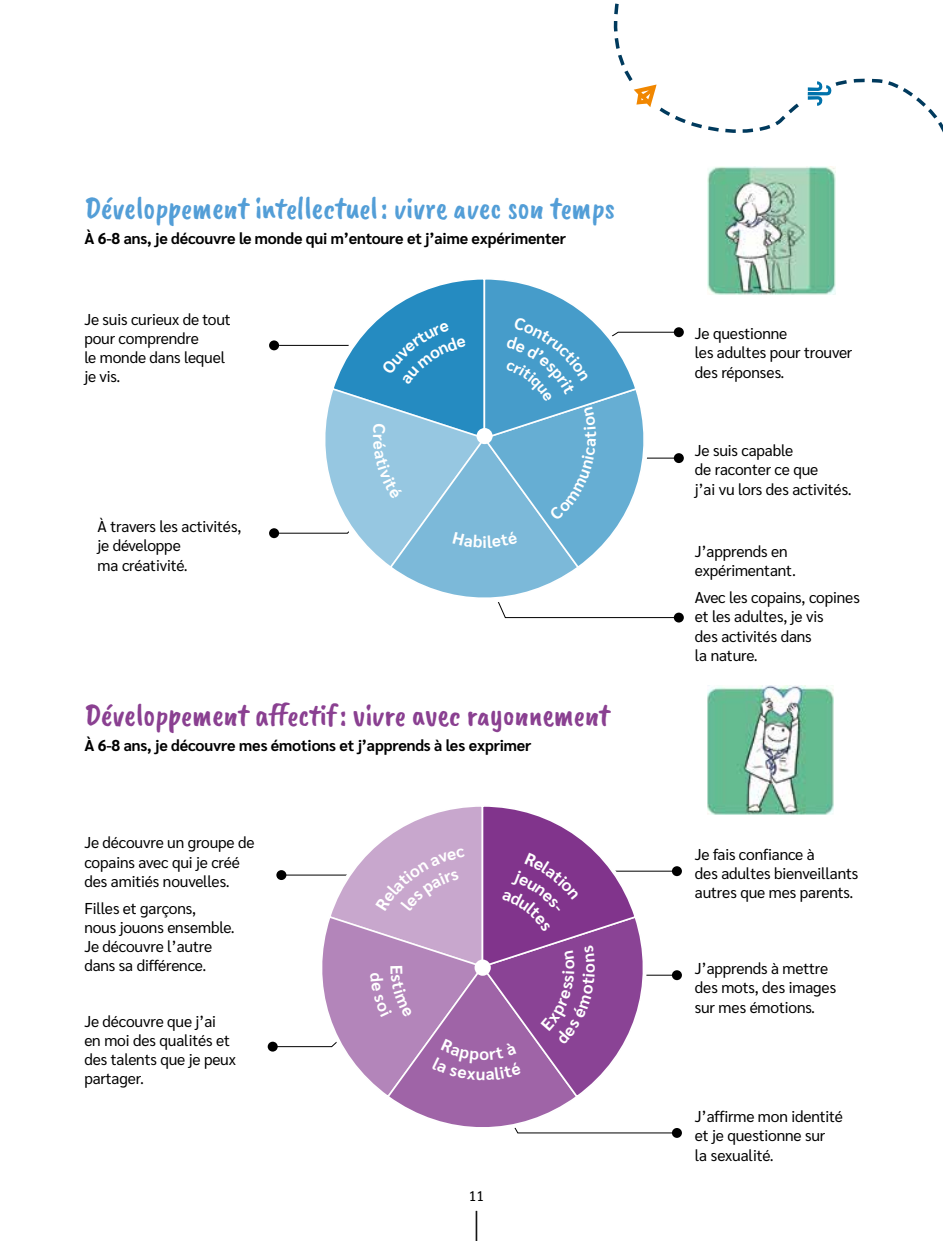
<style>
.page{position:relative;width:943px;height:1241px;background:#fff}
.page>*{position:absolute;margin:0;border:0;box-sizing:border-box;transform-origin:0 0}
.t1{font:31.5px "Caveat Brush";letter-spacing:-.01em;color:#539ed7}
.t2{font:31.5px "Caveat Brush";letter-spacing:-.01em;color:#8a4091}
.t3{font:700 16.8px "Sarabun";color:#fff}
.t4{font:15.75px/19.2px "Sarabun";letter-spacing:-.01em;color:#000}
.t5{font:700 15.75px "Sarabun";letter-spacing:-.01em;color:#000}
.t6{font:14px "Sarabun";color:#000}
</style>
<div class="page">
<hr style="left:476px;top:1210px;width:1px;height:30px;background:#000">
<svg style="left:777px;top:78px;width:166px;height:95px"></svg>
<div style="left:269px;top:528px;width:10px;height:10px;background:#000;border-radius:50%"></div>
<div style="left:673px;top:327px;width:11px;height:10px;background:#000;border-radius:50%"></div>
<div style="left:673px;top:453px;width:11px;height:10px;background:#000;border-radius:50%"></div>
<div style="left:673px;top:612px;width:11px;height:10px;background:#000;border-radius:50%"></div>
<svg style="left:269px;top:340px;width:10px;height:10px"></svg>
<div style="left:672px;top:866px;width:10px;height:10px;background:#000;border-radius:50%"></div>
<div style="left:672px;top:970px;width:10px;height:9px;background:#000;border-radius:50%"></div>
<div style="left:672px;top:1127px;width:10px;height:10px;background:#000;border-radius:50%"></div>
<div style="left:268px;top:1041px;width:10px;height:10px;background:#000;border-radius:50%"></div>
<svg style="left:613px;top:3px;width:164px;height:130px"></svg>
<svg style="left:784px;top:78px;width:87px;height:39px"></svg>
<img style="left:707px;top:166px;width:128px;height:128px">
<img style="left:707px;top:685px;width:127px;height:129px">
<svg style="left:273px;top:279px;width:406px;height:339px"></svg>
<svg style="left:272px;top:806px;width:405px;height:327px"></svg>
<h1 class="t1" style="left:84px;top:189px;width:532px">Développement intellectuel: vivre avec son temps</h1>
<p class="t5" style="left:84px;top:229px;width:483px">À 6-8 ans, je découvre le monde qui m’entoure et j’aime expérimenter</p>
<p class="t4" style="left:84px;top:309px;width:148px">Je suis curieux de tout pour comprendre<br>le monde dans lequel je vis.</p>
<p class="t4" style="left:98px;top:517px;width:145px">À travers les activités, je développe<br>ma créativité.</p>
<h1 class="t2" style="left:84px;top:696px;width:527px">Développement affectif: vivre avec rayonnement</h1>
<p class="t5" style="left:84px;top:736px;width:448px">À 6-8 ans, je découvre mes émotions et j’apprends à les exprimer</p>
<p class="t4" style="left:84px;top:833px;width:172px">Je découvre un groupe de copains avec qui je créé des amitiés nouvelles.</p>
<p class="t4" style="left:84px;top:898px;width:152px">Filles et garçons,<br>nous jouons ensemble.<br>Je découvre l’autre dans sa différence.</p>
<p class="t4" style="left:84px;top:1011px;width:153px">Je découvre que j’ai en moi des qualités et des talents que je peux partager.</p>
<p class="t6" style="left:469px;top:1187px;width:17px">11</p>
<p class="t3" style="left:579px;top:972px;width:11px;rotate:-90deg">o</p>
<p class="t4" style="left:694px;top:324px;width:159px">Je questionne<br>les adultes pour trouver des réponses.</p>
<p class="t4" style="left:694px;top:441px;width:158px">Je suis capable<br>de raconter ce que<br>j’ai vu lors des activités.</p>
<p class="t4" style="left:694px;top:542px;width:103px">J’apprends en expérimentant.</p>
<p class="t4" style="left:694px;top:588px;width:167px">Avec les copains, copines et les adultes, je vis<br>des activités dans<br>la nature.</p>
<p class="t4" style="left:694px;top:844px;width:165px">Je fais confiance à<br>des adultes bienveillants autres que mes parents.</p>
<p class="t4" style="left:694px;top:958px;width:143px">J’apprends à mettre des mots, des images sur mes émotions.</p>
<p class="t4" style="left:694px;top:1106px;width:150px">J’affirme mon identité et je questionne sur<br>la sexualité.</p>
</div>
